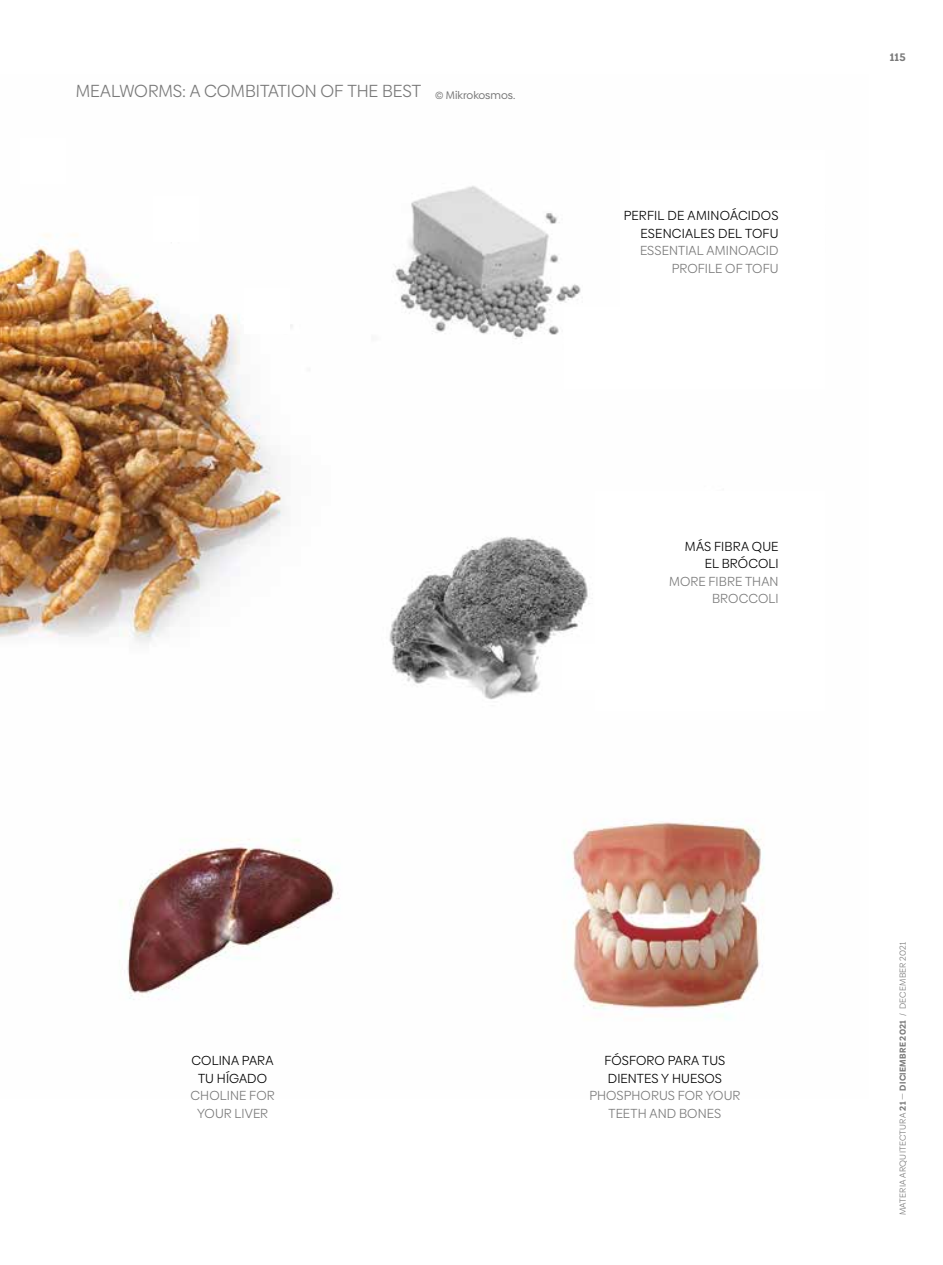
<style>
.page{position:relative;width:943px;height:1265px;background:#fff}
.page>*{position:absolute;margin:0;border:0;box-sizing:border-box;transform-origin:0 0}
.t1{font:17.5px "Biennale";letter-spacing:-.005em;color:#797979}
.t2{font:13.12px/17.5px "Biennale";letter-spacing:.01em;color:#000;text-align:right}
.t3{font:13.12px/17.5px "Biennale";letter-spacing:.005em;color:#797979;text-align:right}
.t4{font:700 10.85px "Biennale";color:#797979}
.t5{font:8.75px "Biennale";letter-spacing:.025em;color:#797979}
.s1{font-weight:700}
</style>
<div class="page">
<img style="left:0;top:186px;width:764px;height:833px">
<div style="left:244px;top:289px;width:45px;height:45px;background:#fff"></div>
<div style="left:153px;top:196px;width:45px;height:45px;background:#fff"></div>
<div style="left:562px;top:644px;width:46px;height:46px;background:#fff"></div>
<div style="left:564px;top:308px;width:261px;height:81px;background:#fff"></div>
<div style="left:620px;top:150px;width:205px;height:166px;background:#fff"></div>
<div style="left:595px;top:491px;width:230px;height:219px;background:#fff"></div>
<h1 class="t1" style="left:76px;top:81px;width:441px">MEALWORMS: A COMBITATION OF THE BEST <sub>©</sub> <sub>Mikrokosmos.</sub></h1>
<p class="t2" style="left:623px;top:207px;width:156px">PERFIL DE AMINOÁCIDOS<br>ESENCIALES DEL TOFU</p>
<p class="t3" style="left:640px;top:242px;width:140px">ESSENTIAL AMINOACID<br>PROFILE OF TOFU</p>
<p class="t2" style="left:685px;top:538px;width:95px">MÁS FIBRA QUE<br>EL BRÓCOLI</p>
<p class="t3" style="left:669px;top:573px;width:111px">MORE FIBRE THAN<br>BROCCOLI</p>
<p class="t4" style="left:889px;top:50px;width:17px">115</p>
<p class="t2" style="left:192px;top:1052px;width:84px;text-align:center">COLINA PARA<br>TU HÍGADO</p>
<p class="t3" style="left:191px;top:1087px;width:86px;text-align:center">CHOLINE FOR<br>YOUR LIVER</p>
<p class="t2" style="left:604px;top:1052px;width:122px;text-align:left">FÓSFORO PARA TUS<br>DIENTES Y HUESOS</p>
<p class="t3" style="left:589px;top:1087px;width:153px;text-align:center">PHOSPHORUS FOR YOUR<br>TEETH AND BONES</p>
<p class="t5" style="left:897px;top:1215px;width:275px;rotate:-90deg">MATERIA ARQUITECTURA <span class="s1">21</span> — <span class="s1">DICIEMBRE 2021</span> / DECEMBER 2021</p>
</div>
